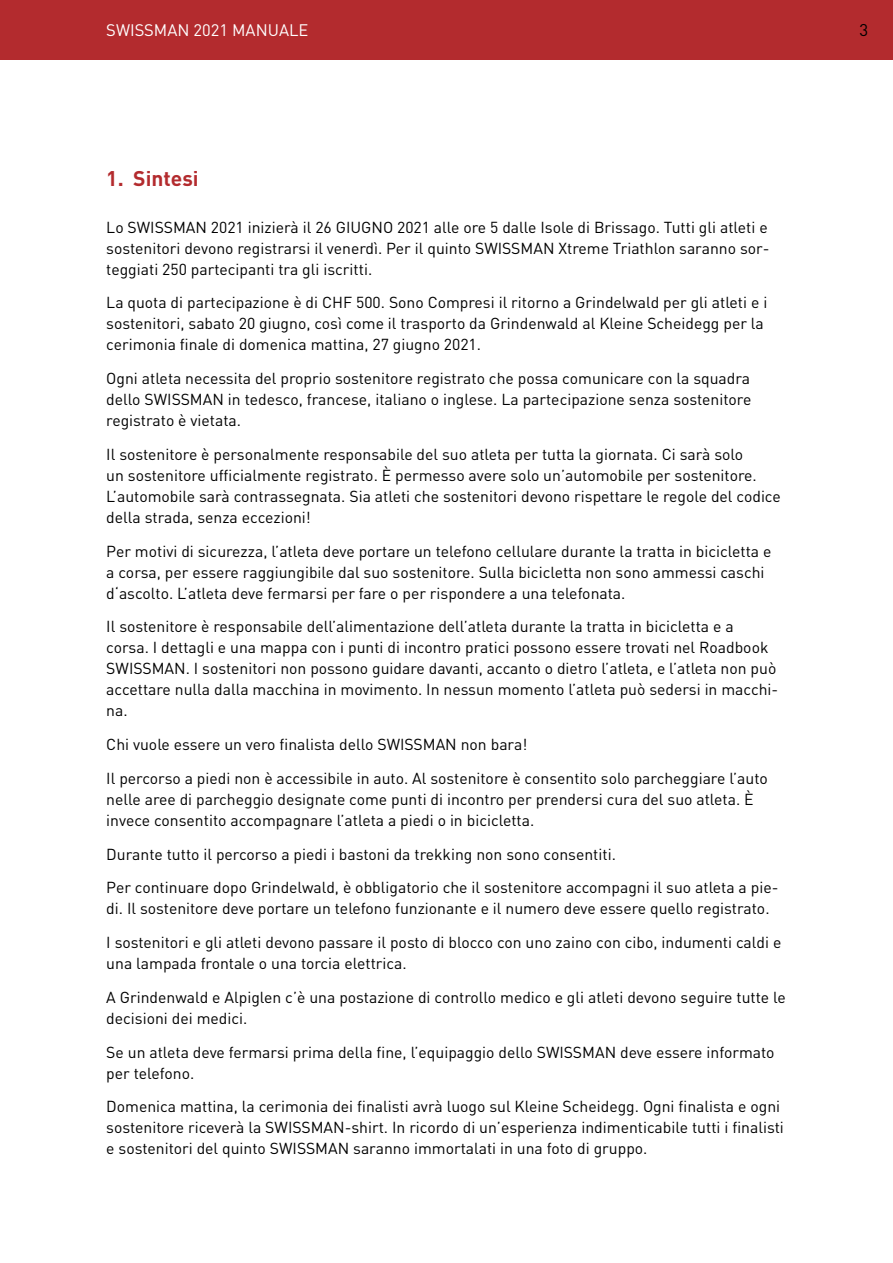
<style>
.page{position:relative;width:893px;height:1263px;background:#fff}
.page>*{position:absolute;margin:0;border:0;box-sizing:border-box;transform-origin:0 0}
.t1{font:700 21px "DIN Pro";color:#b32b2e}
.t2{font:16.8px "DIN Pro";color:#000}
.t3{font:16.5px "DIN Pro";color:#fff}
.t4{font:15.75px/21px "DIN Pro";color:#000}
</style>
<div class="page">
<div style="left:0;top:0;width:893px;height:60px;background:#b32b2e"></div>
<p class="t3" style="left:106px;top:19px;width:204px">SWISSMAN 2021 MANUALE</p>
<p class="t2" style="left:859px;top:19px;width:10px">3</p>
<h1 class="t1" style="left:106px;top:164px;width:94px">1. Sintesi</h1>
<p class="t4" style="left:106px;top:216px;width:665px;text-align:justify">Lo SWISSMAN 2021 inizierà il 26 GIUGNO 2021 alle ore 5 dalle Isole di Brissago. Tutti gli atleti e sostenitori devono registrarsi il venerdì. Per il quinto SWISSMAN Xtreme Triathlon saranno sor&shy;teggiati 250 partecipanti tra gli iscritti.</p>
<p class="t4" style="left:106px;top:292px;width:662px">La quota di partecipazione è di CHF 500. Sono Compresi il ritorno a Grindelwald per gli atleti e i sostenitori, sabato 20 giugno, così come il trasporto da Grindenwald al Kleine Scheidegg per la cerimonia finale di domenica mattina, 27 giugno 2021.</p>
<p class="t4" style="left:106px;top:367px;width:647px;text-align:justify">Ogni atleta necessita del proprio sostenitore registrato che possa comunicare con la squadra dello SWISSMAN in tedesco, francese, italiano o inglese. La partecipazione senza sostenitore registrato è vietata.</p>
<p class="t4" style="left:106px;top:443px;width:676px">Il sostenitore è personalmente responsabile del suo atleta per tutta la giornata. Ci sarà solo<br>un sostenitore ufficialmente registrato. È permesso avere solo un’automobile per sostenitore.<br>L’automobile sarà contrassegnata. Sia atleti che sostenitori devono rispettare le regole del codice della strada, senza eccezioni!</p>
<p class="t4" style="left:106px;top:540px;width:666px">Per motivi di sicurezza, l’atleta deve portare un telefono cellulare durante la tratta in bicicletta e a corsa, per essere raggiungibile dal suo sostenitore. Sulla bicicletta non sono ammessi caschi d‘ascolto. L’atleta deve fermarsi per fare o per rispondere a una telefonata.</p>
<p class="t4" style="left:106px;top:616px;width:673px">Il sostenitore è responsabile dell’alimentazione dell’atleta durante la tratta in bicicletta e a corsa. I dettagli e una mappa con i punti di incontro pratici possono essere trovati nel Roadbook SWISSMAN. I sostenitori non possono guidare davanti, accanto o dietro l’atleta, e l’atleta non può accettare nulla dalla macchina in movimento. In nessun momento l’atleta può sedersi in macchi&shy;na.</p>
<p class="t4" style="left:106px;top:727px;width:663px;line-height:33.8px">Chi vuole essere un vero finalista dello SWISSMAN non bara!<br>Il percorso a piedi non è accessibile in auto. Al sostenitore è consentito solo parcheggiare l’auto</p>
<p class="t4" style="left:106px;top:788px;width:649px">nelle aree di parcheggio designate come punti di incontro per prendersi cura del suo atleta. È invece consentito accompagnare l’atleta a piedi o in bicicletta.</p>
<p class="t4" style="left:106px;top:836px;width:674px;line-height:33.8px">Durante tutto il percorso a piedi i bastoni da trekking non sono consentiti.<br>Per continuare dopo Grindelwald, è obbligatorio che il sostenitore accompagni il suo atleta a pie-</p>
<p class="t4" style="left:106px;top:891px;width:676px;line-height:33.8px">di. Il sostenitore deve portare un telefono funzionante e il numero deve essere quello registrato.<br>I sostenitori e gli atleti devono passare il posto di blocco con uno zaino con cibo, indumenti caldi e</p>
<p class="t4" style="left:106px;top:946px;width:681px;line-height:33.8px">una lampada frontale o una torcia elettrica.<br>A Grindenwald e Alpiglen c’è una postazione di controllo medico e gli atleti devono seguire tutte le</p>
<p class="t4" style="left:106px;top:1001px;width:670px;line-height:33.8px">decisioni dei medici.<br>Se un atleta deve fermarsi prima della fine, l’equipaggio dello SWISSMAN deve essere informato</p>
<p class="t4" style="left:106px;top:1055px;width:675px;line-height:33.8px">per telefono.<br>Domenica mattina, la cerimonia dei finalisti avrà luogo sul Kleine Scheidegg. Ogni finalista e ogni</p>
<p class="t4" style="left:106px;top:1116px;width:679px">sostenitore riceverà la SWISSMAN-shirt. In ricordo di un’esperienza indimenticabile tutti i finalisti e sostenitori del quinto SWISSMAN saranno immortalati in una foto di gruppo.</p>
</div>
